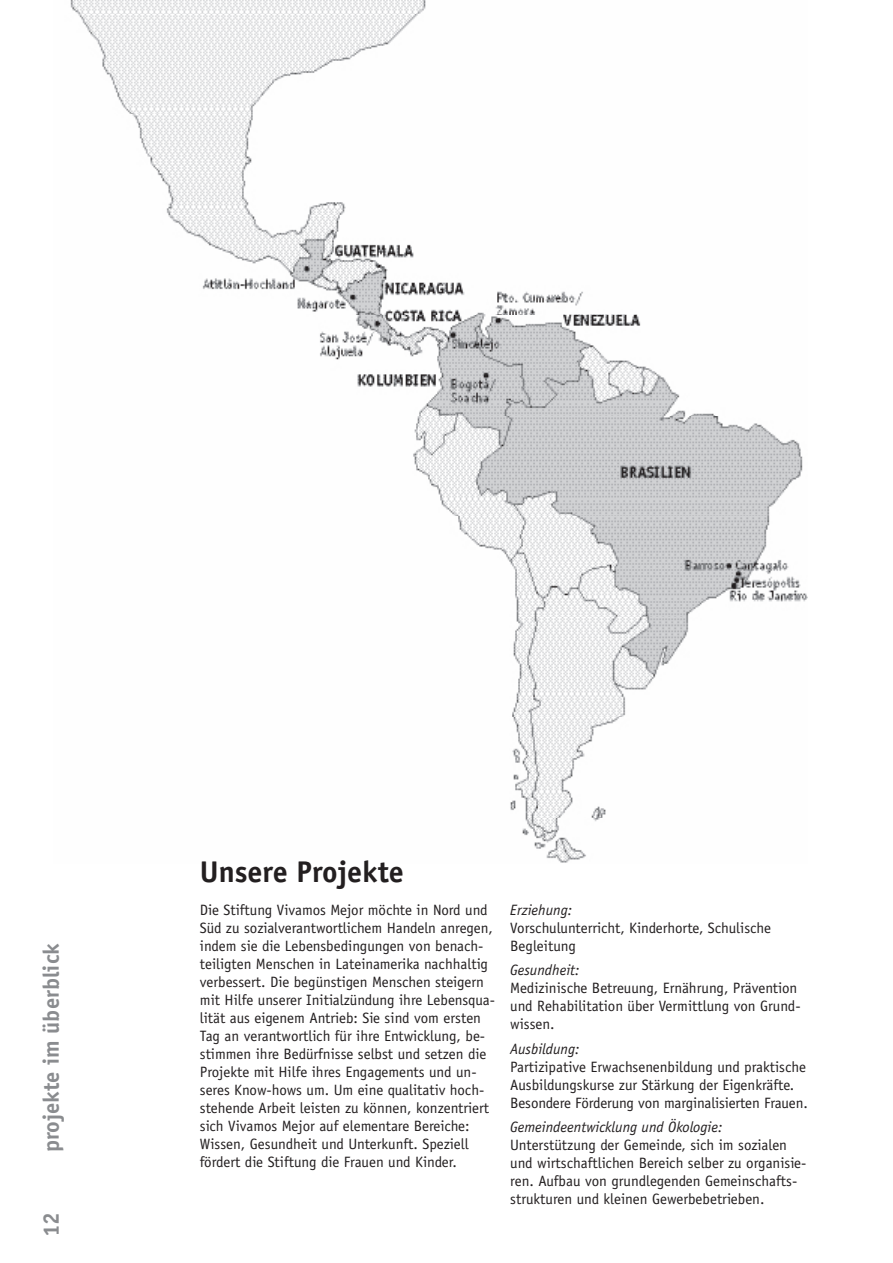
<style>
.page{position:relative;width:893px;height:1263px;background:#fff}
.page>*{position:absolute;margin:0;border:0;box-sizing:border-box;transform-origin:0 0}
.t1{font:700 30px "Officina Sans Std";color:#231f20}
.t2{font:700 22.5px "Officina Sans Std";color:#8a8c8f}
.t3{font:15px/18px "Officina Sans Std";color:#231f20}
.t4{font:italic 15px "Officina Sans Std";color:#231f20}
</style>
<div class="page">
<img style="left:70px;top:0;width:738px;height:863px">
<h2 class="t2" style="left:37px;top:1152px;width:211px;rotate:-90deg">projekte im überblick</h2>
<h2 class="t2" style="left:37px;top:1237px;width:27px;rotate:-90deg">12</h2>
<h1 class="t1" style="left:200px;top:853px;width:205px">Unsere Projekte</h1>
<p class="t3" style="left:200px;top:901px;width:297px">Die Stiftung Vivamos Mejor möchte in Nord und Süd zu sozialverantwortlichem Handeln anregen, indem sie die Lebensbedingungen von benach&shy;teiligten Menschen in Lateinamerika nachhaltig verbessert. Die begünstigen Menschen steigern mit Hilfe unserer Initialzündung ihre Lebensqua&shy;lität aus eigenem Antrieb: Sie sind vom ersten Tag an verantwortlich für ihre Entwicklung, be&shy;stimmen ihre Bedürfnisse selbst und setzen die Projekte mit Hilfe ihres Engagements und un&shy;seres Know-hows um. Um eine qualitativ hoch&shy;stehende Arbeit leisten zu können, konzentriert sich Vivamos Mejor auf elementare Bereiche:<br>Wissen, Gesundheit und Unterkunft. Speziell fördert die Stiftung die Frauen und Kinder.</p>
<p class="t4" style="left:510px;top:901px;width:63px">Erziehung:</p>
<p class="t3" style="left:510px;top:919px;width:262px">Vorschulunterricht, Kinderhorte, Schulische<br>Begleitung</p>
<p class="t4" style="left:510px;top:961px;width:71px">Gesundheit:</p>
<p class="t3" style="left:510px;top:979px;width:292px">Medizinische Betreuung, Ernährung, Prävention und Rehabilitation über Vermittlung von Grund&shy;wissen.</p>
<p class="t4" style="left:510px;top:1040px;width:71px">Ausbildung:</p>
<p class="t3" style="left:510px;top:1057px;width:299px">Partizipative Erwachsenenbildung und praktische<br>Ausbildungskurse zur Stärkung der Eigenkräfte.<br>Besondere Förderung von marginalisierten Frauen.</p>
<p class="t4" style="left:510px;top:1118px;width:214px">Gemeindeentwicklung und Ökologie:</p>
<p class="t3" style="left:510px;top:1136px;width:298px">Unterstützung der Gemeinde, sich im sozialen und wirtschaftlichen Bereich selber zu organisie&shy;ren. Aufbau von grundlegenden Gemeinschafts&shy;strukturen und kleinen Gewerbebetrieben.</p>
</div>
